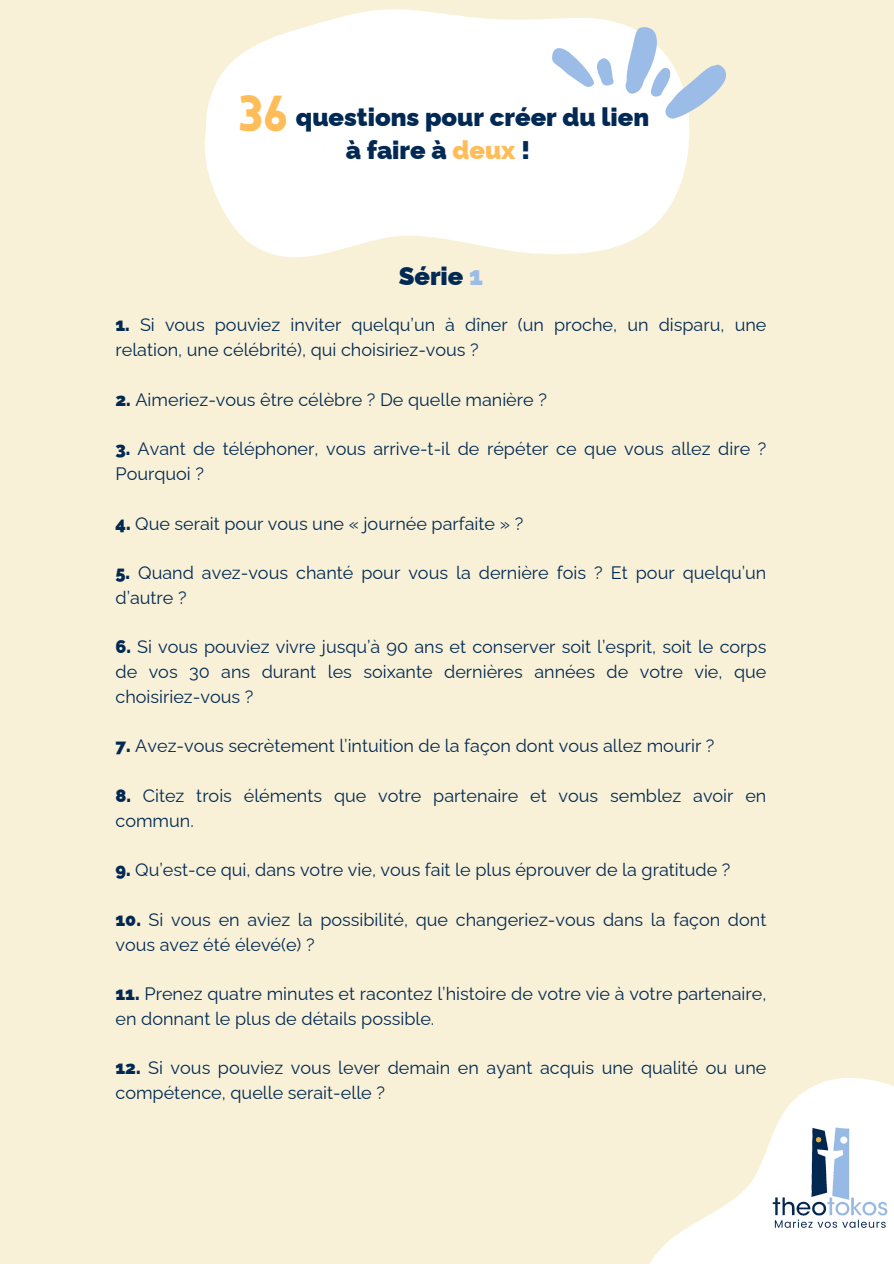
<style>
.page{position:relative;width:894px;height:1264px;background:#fff}
.page>*{position:absolute;margin:0;border:0;box-sizing:border-box;transform-origin:0 0}
.t1{font:900 49.5px "Lovelo";color:#ffbd59}
.t2{font:900 25.5px "Raleway";color:#012953}
.t3{font:18px/24.8px "Raleway";color:#012953}
.s1{color:#ffbd59}
.s2{color:#9abce6}
.s3{font-weight:900}
</style>
<div class="page">
<div style="left:0;top:0;width:893px;height:1263px;background:#f9f1d7"></div>
<svg style="left:205px;top:9px;width:484px;height:248px;fill:#fff"></svg>
<div style="left:280px;top:36px;width:390px;height:213px;background:#fff"></div>
<svg style="left:319px;top:234px;width:10px;height:6px"></svg>
<svg style="left:551px;top:26px;width:175px;height:92px"></svg>
<svg style="left:650px;top:1078px;width:243px;height:185px"></svg>
<img style="left:772px;top:1125px;width:115px;height:114px">
<p class="t1" style="left:238px;top:93px;width:51px">36</p>
<p class="t2" style="left:296px;top:102px;width:355px">questions pour créer du lien</p>
<p class="t2" style="left:345px;top:135px;width:186px">à faire à <span class="s1">deux</span> !</p>
<p class="t2" style="left:398px;top:261px;width:86px">Série <span class="s2">1</span></p>
<p class="t3" style="left:115px;top:313px;width:652px"><span class="s3">1.</span> Si vous pouviez inviter quelqu’un à dîner (un proche, un disparu, une relation, une célébrité), qui choisiriez-vous ?</p>
<p class="t3" style="left:115px;top:387px;width:433px"><span class="s3">2.</span> Aimeriez-vous être célèbre ? De quelle manière ?</p>
<h1 class="t3" style="left:115px;top:436px;width:652px"><span class="s3">3.</span> Avant de téléphoner, vous arrive-t-il de répéter ce que vous allez dire ?<br>Pourquoi ?</h1>
<h1 class="t3" style="left:115px;top:511px;width:409px"><span class="s3">4.</span> Que serait pour vous une « journée parfaite » ?</h1>
<p class="t3" style="left:115px;top:560px;width:652px"><span class="s3">5.</span> Quand avez-vous chanté pour vous la dernière fois ? Et pour quelqu’un d’autre ?</p>
<h1 class="t3" style="left:115px;top:634px;width:652px;text-align:justify"><span class="s3">6.</span> Si vous pouviez vivre jusqu’à 90 ans et conserver soit l’esprit, soit le corps de vos 30 ans durant les soixante dernières années de votre vie, que choisiriez-vous ?</h1>
<p class="t3" style="left:115px;top:733px;width:600px"><span class="s3">7.</span> Avez-vous secrètement l’intuition de la façon dont vous allez mourir ?</p>
<p class="t3" style="left:115px;top:783px;width:652px"><span class="s3">8.</span> Citez trois éléments que votre partenaire et vous semblez avoir en commun.</p>
<p class="t3" style="left:115px;top:857px;width:616px"><span class="s3">9.</span> Qu’est-ce qui, dans votre vie, vous fait le plus éprouver de la gratitude ?</p>
<p class="t3" style="left:115px;top:907px;width:652px"><span class="s3">10.</span> Si vous en aviez la possibilité, que changeriez-vous dans la façon dont vous avez été élevé(e) ?</p>
<p class="t3" style="left:115px;top:981px;width:652px"><span class="s3">11.</span> Prenez quatre minutes et racontez l’histoire de votre vie à votre partenaire, en donnant le plus de détails possible.</p>
<p class="t3" style="left:115px;top:1055px;width:652px"><span class="s3">12.</span> Si vous pouviez vous lever demain en ayant acquis une qualité ou une compétence, quelle serait-elle ?</p>
</div>
